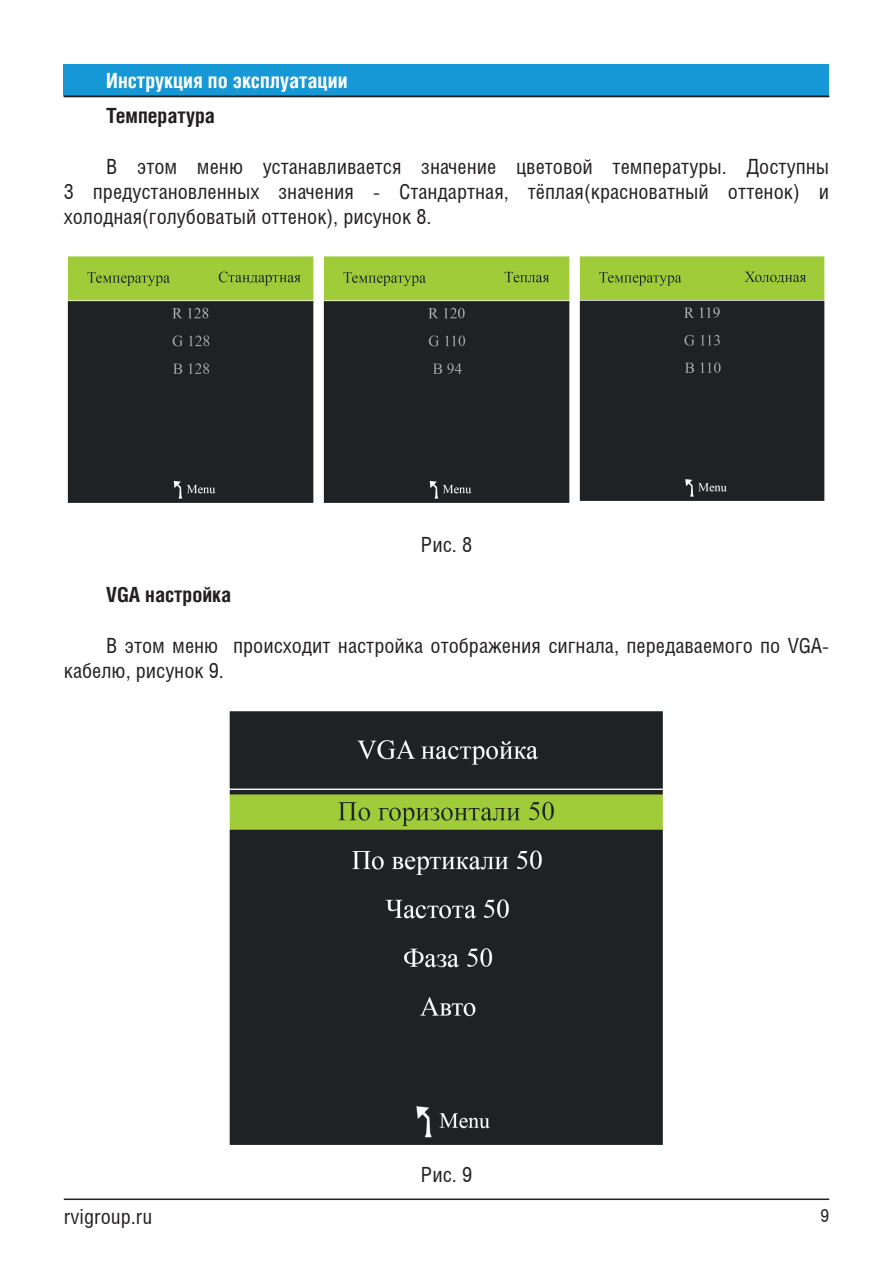
<style>
.page{position:relative;width:893px;height:1263px;background:#fff}
.page>*{position:absolute;margin:0;border:0;box-sizing:border-box;transform-origin:0 0}
.t1{font:21px/25.2px "Helios Cond";color:#231f20;text-align:justify}
.t2{font:700 21px "Helios Cond";color:#fff}
.t3{font:700 21px "Helios Cond";color:#231f20}
.t4{font:18px "Helios Cond";color:#231f20}
</style>
<div class="page">
<div style="left:64px;top:64px;width:765px;height:32px;background:#1798d6"></div>
<hr style="left:64px;top:96px;width:765px;height:1px;background:#231f20">
<hr style="left:64px;top:1198px;width:765px;height:2px;background:#231f20">
<img style="left:67px;top:256px;width:247px;height:247px">
<img style="left:323px;top:256px;width:502px;height:247px">
<img style="left:229px;top:711px;width:434px;height:434px">
<p class="t2" style="left:106px;top:68px;width:243px">Инструкция по эксплуатации</p>
<p class="t3" style="left:106px;top:103px;width:110px">Температура</p>
<p class="t1" style="left:64px;top:153px;width:767px;text-indent:43px">В этом меню устанавливается значение цветовой температуры. Доступны 3 предустановленных значения - Стандартная, тёплая(красноватный оттенок) и холодная(голубоватый оттенок), рисунок 8.</p>
<p class="t1" style="left:421px;top:531px;width:53px">Рис. 8</p>
<p class="t3" style="left:106px;top:582px;width:126px">VGA настройка</p>
<p class="t1" style="left:64px;top:632px;width:767px;text-indent:43px">В этом меню происходит настройка отображения сигнала, передаваемого по VGA&shy;кабелю, рисунок 9.</p>
<p class="t1" style="left:421px;top:1161px;width:53px">Рис. 9</p>
<p class="t1" style="left:64px;top:1204px;width:90px">rvigroup.ru</p>
<p class="t4" style="left:820px;top:1205px;width:10px">9</p>
</div>
